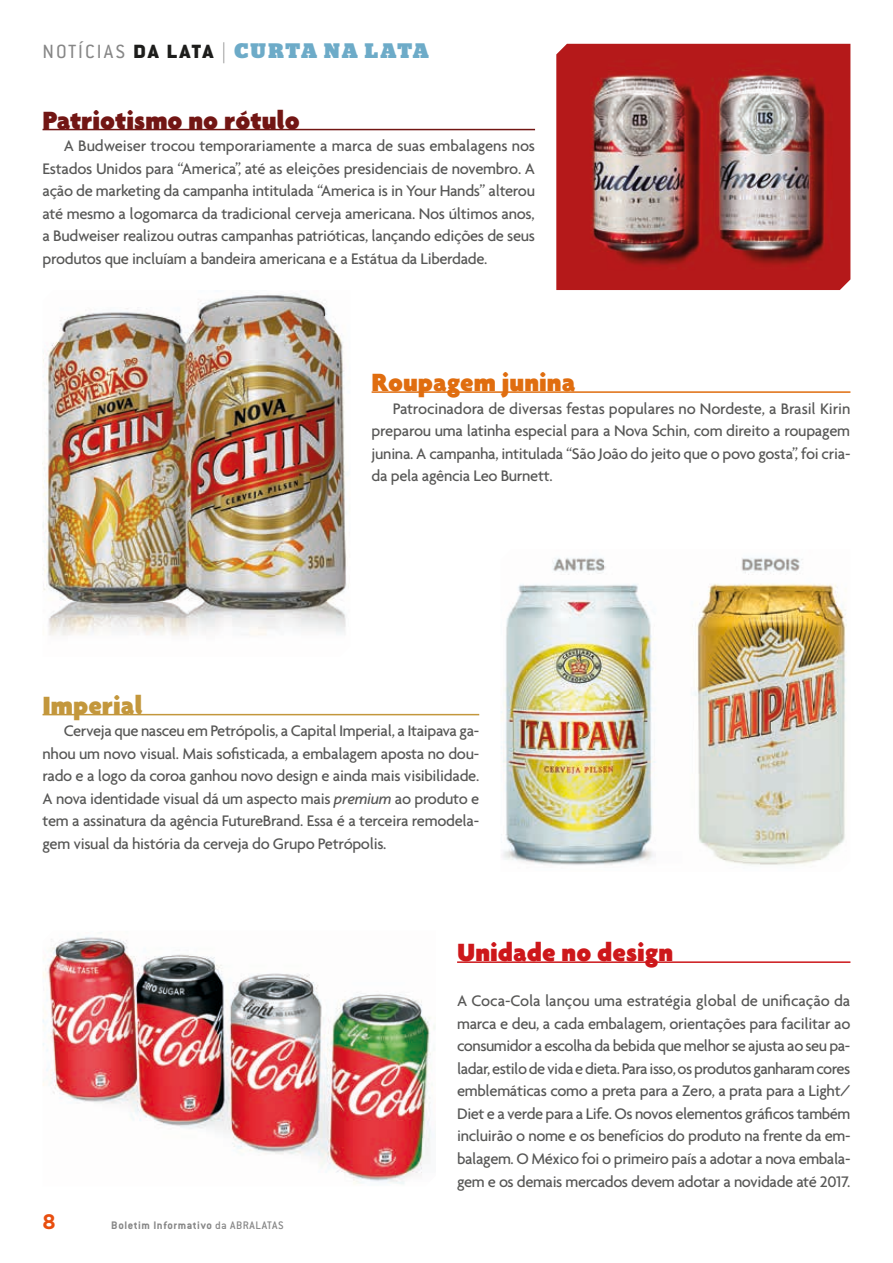
<style>
.page{position:relative;width:893px;height:1263px;background:#fff}
.page>*{position:absolute;margin:0;border:0;box-sizing:border-box;transform-origin:0 0}
.t1{font:900 27px "Agenda";color:#721614}
.t2{font:900 27px "Agenda";color:#cd171a}
.t3{font:900 27px "Agenda";color:#e06d0f}
.t4{font:900 27px "Agenda";color:#c3973c}
.t5{font:900 21px "Stag";letter-spacing:.085em;color:#6dabc8}
.t6{font:700 21px "Gotham";color:#e84e0f}
.t7{font:500 16.5px/22.5px "Agenda";letter-spacing:-.02em;color:#575756;text-align:justify}
.t8{font:700 12px "Conduit ITC Std";letter-spacing:.05em;color:#878787}
.s1{font-family:"Conduit ITC Std";font-weight:400;color:#878787}
.s2{font-family:"Conduit ITC Std";color:#1d1d1b}
.s3{font-family:"Conduit ITC Std";font-weight:200;color:#878787}
.s4{font-style:italic}
.s5{font-weight:500}
</style>
<div class="page">
<hr style="left:457px;top:961px;width:393px;height:2px;background:#cd171a">
<img style="left:556px;top:44px;width:294px;height:246px">
<img style="left:43px;top:932px;width:392px;height:252px">
<img style="left:501px;top:558px;width:346px;height:307px">
<img style="left:43px;top:294px;width:306px;height:342px">
<hr style="left:43px;top:129px;width:492px;height:1px;background:#721614">
<hr style="left:372px;top:391px;width:478px;height:2px;background:#e06d0f">
<hr style="left:43px;top:714px;width:436px;height:1px;background:#c3973c">
<p class="t5" style="left:43px;top:39px;width:388px"><span class="s1">NOTÍCIAS</span> <span class="s2">DA LATA</span> <span class="s3">|</span> CURTA NA LATA</p>
<h1 class="t1" style="left:43px;top:104px;width:259px">Patriotismo no rótulo</h1>
<p class="t7" style="left:43px;top:134px;width:494px;text-indent:21px">A Budweiser trocou temporariamente a marca de suas embalagens nos Estados Unidos para “America”, até as eleições presidenciais de novembro. A ação de marketing da campanha intitulada “America is in Your Hands” alterou até mesmo a logomarca da tradicional cerveja americana. Nos últimos anos, a Budweiser realizou outras campanhas patrióticas, lançando edições de seus produtos que incluíam a bandeira americana e a Estátua da Liberdade.</p>
<h1 class="t3" style="left:372px;top:366px;width:205px">Roupagem junina</h1>
<p class="t7" style="left:372px;top:397px;width:480px;text-indent:21px">Patrocinadora de diversas festas populares no Nordeste, a Brasil Kirin preparou uma latinha especial para a Nova Schin, com direito a roupagem junina. A campanha, intitulada “São João do jeito que o povo gosta”, foi cria&shy;da pela agência Leo Burnett.</p>
<h1 class="t4" style="left:43px;top:689px;width:102px">Imperial</h1>
<p class="t7" style="left:43px;top:719px;width:438px;text-indent:21px">Cerveja que nasceu em Petrópolis, a Capital Imperial, a Itaipava ga&shy;nhou um novo visual. Mais sofisticada, a embalagem aposta no dou&shy;rado e a logo da coroa ganhou novo design e ainda mais visibilidade.<br>A nova identidade visual dá um aspecto mais <span class="s4">premium</span> ao produto e tem a assinatura da agência FutureBrand. Essa é a terceira remodela&shy;gem visual da história da cerveja do Grupo Petrópolis.</p>
<p class="t6" style="left:43px;top:1207px;width:15px">8</p>
<p class="t8" style="left:111px;top:1217px;width:174px">Boletim Informativo <span class="s5">da ABRALATAS</span></p>
<h1 class="t2" style="left:457px;top:936px;width:218px">Unidade no design</h1>
<p class="t7" style="left:457px;top:989px;width:395px">A Coca-Cola lançou uma estratégia global de unificação da marca e deu, a cada embalagem, orientações para facilitar ao consumidor a escolha da bebida que melhor se ajusta ao seu pa&shy;ladar, estilo de vida e dieta. Para isso, os produtos ganharam cores emblemáticas como a preta para a Zero, a prata para a Light/ Diet e a verde para a Life. Os novos elementos gráficos também incluirão o nome e os benefícios do produto na frente da em&shy;balagem. O México foi o primeiro país a adotar a nova embala&shy;gem e os demais mercados devem adotar a novidade até 2017.</p>
</div>
